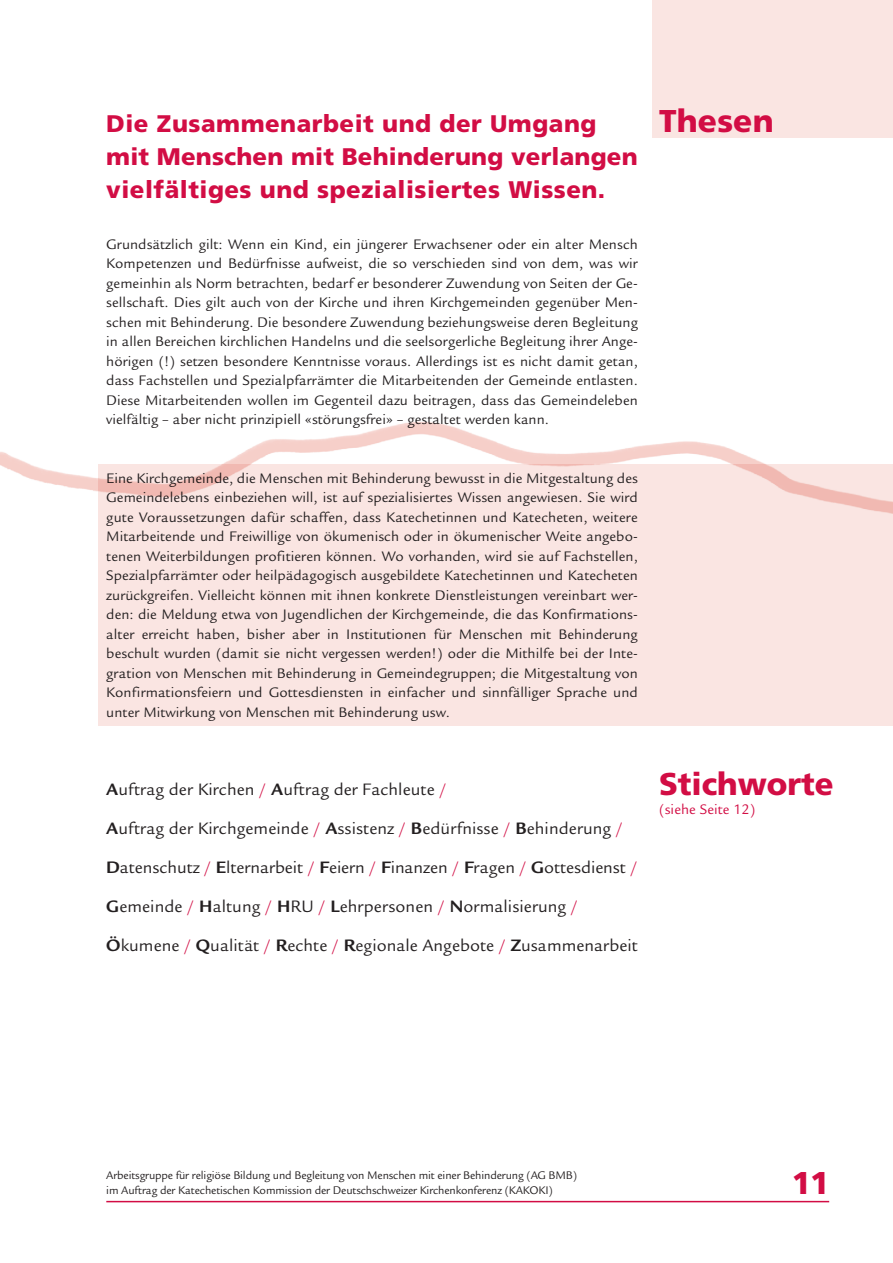
<style>
.page{position:relative;width:893px;height:1263px;background:#fff}
.page>*{position:absolute;margin:0;border:0;box-sizing:border-box;transform-origin:0 0}
.t1{font:900 31.5px "Frutiger";color:#d20d44}
._0_Titel_Inhalt{font:900 24px/33px "Frutiger";letter-spacing:.02em;color:#d20d44}
._1_Grundtext{font:18px/39px "Legacy Sans";letter-spacing:.005em;color:#231f20}
._1_Grundtext-2{font:15px/19.5px "Legacy Sans";letter-spacing:.005em;color:#231f20;text-align:justify}
.t2{font:15px "Legacy Sans";letter-spacing:.005em;color:#d20d44}
.t3{font:12px/15px "Legacy Sans";letter-spacing:-.01em;color:#231f20}
.s1{font-weight:700}
.s2{color:#d20d44}
</style>
<div class="page">
<hr style="left:106px;top:1201px;width:723px;height:1px;background:#d20d44">
<div style="left:98px;top:464px;width:795px;height:261px;background:#fae5e2"></div>
<div style="left:653px;top:0;width:240px;height:138px;background:#fae5e2"></div>
<img style="left:0;top:421px;width:893px;height:93px">
<p class="_0_Titel_Inhalt" style="left:106px;top:106px;width:533px">Die Zusammenarbeit und der Umgang mit Menschen mit Behinderung verlangen vielfältiges und spezialisiertes Wissen.</p>
<p class="_1_Grundtext-2" style="left:106px;top:234px;width:533px">Grundsätzlich gilt: Wenn ein Kind, ein jüngerer Erwachsener oder ein alter Mensch Kompetenzen und Bedürfnisse aufweist, die so verschieden sind von dem, was wir gemeinhin als Norm betrachten, bedarf er besonderer Zuwendung von Seiten der Ge&shy;sellschaft. Dies gilt auch von der Kirche und ihren Kirchgemeinden gegenüber Men&shy;schen mit Behinderung. Die besondere Zuwendung beziehungsweise deren Begleitung in allen Bereichen kirchlichen Handelns und die seelsorgerliche Begleitung ihrer Ange&shy;hörigen (!) setzen besondere Kenntnisse voraus. Allerdings ist es nicht damit getan, dass Fachstellen und Spezialpfarrämter die Mitarbeitenden der Gemeinde entlasten.<br>Diese Mitarbeitenden wollen im Gegenteil dazu beitragen, dass das Gemeindeleben vielfältig – aber nicht prinzipiell «störungsfrei» – gestaltet werden kann.</p>
<p class="_1_Grundtext-2" style="left:106px;top:468px;width:533px">Eine Kirchgemeinde, die Menschen mit Behinderung bewusst in die Mitgestaltung des Gemeindelebens einbeziehen will, ist auf spezialisiertes Wissen angewiesen. Sie wird gute Voraussetzungen dafür schaffen, dass Katechetinnen und Katecheten, weitere Mitarbeitende und Freiwillige von ökumenisch oder in ökumenischer Weite angebo&shy;tenen Weiterbildungen profitieren können. Wo vorhanden, wird sie auf Fachstellen, Spezialpfarrämter oder heilpädagogisch ausgebildete Katechetinnen und Katecheten zurückgreifen. Vielleicht können mit ihnen konkrete Dienstleistungen vereinbart wer&shy;den: die Meldung etwa von Jugendlichen der Kirchgemeinde, die das Konfirmations&shy;alter erreicht haben, bisher aber in Institutionen für Menschen mit Behinderung beschult wurden (damit sie nicht vergessen werden!) oder die Mithilfe bei der Inte&shy;gration von Menschen mit Behinderung in Gemeindegruppen; die Mitgestaltung von Konfirmationsfeiern und Gottesdiensten in einfacher und sinnfälliger Sprache und unter Mitwirkung von Menschen mit Behinderung usw.</p>
<p class="_1_Grundtext" style="left:106px;top:770px;width:342px"><span class="s1">A</span>uftrag der Kirchen <span class="s2">/</span> <span class="s1">A</span>uftrag der Fachleute <span class="s2">/</span></p>
<p class="_1_Grundtext" style="left:106px;top:809px;width:533px"><span class="s1">A</span>uftrag der Kirchgemeinde <span class="s2">/</span> <span class="s1">A</span>ssistenz <span class="s2">/</span> <span class="s1">B</span>edürfnisse <span class="s2">/</span> <span class="s1">B</span>ehinderung <span class="s2">/<br></span><span class="s1">D</span>atenschutz <span class="s2">/</span> <span class="s1">E</span>lternarbeit <span class="s2">/</span> <span class="s1">F</span>eiern <span class="s2">/</span> <span class="s1">F</span>inanzen <span class="s2">/</span> <span class="s1">F</span>ragen <span class="s2">/</span> <span class="s1">G</span>ottesdienst <span class="s2">/</span></p>
<p class="_1_Grundtext" style="left:106px;top:887px;width:473px"><span class="s1">G</span>emeinde <span class="s2">/</span> <span class="s1">H</span>altung <span class="s2">/</span> <span class="s1">H</span>RU <span class="s2">/</span> <span class="s1">L</span>ehrpersonen <span class="s2">/</span> <span class="s1">N</span>ormalisierung <span class="s2">/</span></p>
<p class="_1_Grundtext" style="left:106px;top:926px;width:533px"><span class="s1">Ö</span>kumene <span class="s2">/</span> <span class="s1">Q</span>ualität <span class="s2">/</span> <span class="s1">R</span>echte <span class="s2">/</span> <span class="s1">R</span>egionale Angebote <span class="s2">/</span> <span class="s1">Z</span>usammenarbeit</p>
<p class="t1" style="left:659px;top:102px;width:116px">Thesen</p>
<p class="t1" style="left:659px;top:765px;width:176px">Stichworte</p>
<p class="t2" style="left:659px;top:801px;width:98px">(siehe Seite 12)</p>
<p class="t3" style="left:106px;top:1167px;width:472px">Arbeitsgruppe für religiöse Bildung und Begleitung von Menschen mit einer Behinderung (AG BMB) im Auftrag der Katechetischen Kommission der Deutschschweizer Kirchenkonferenz (KAKOKI)</p>
<h1 class="t1" style="left:792px;top:1164px;width:39px">11</h1>
</div>
